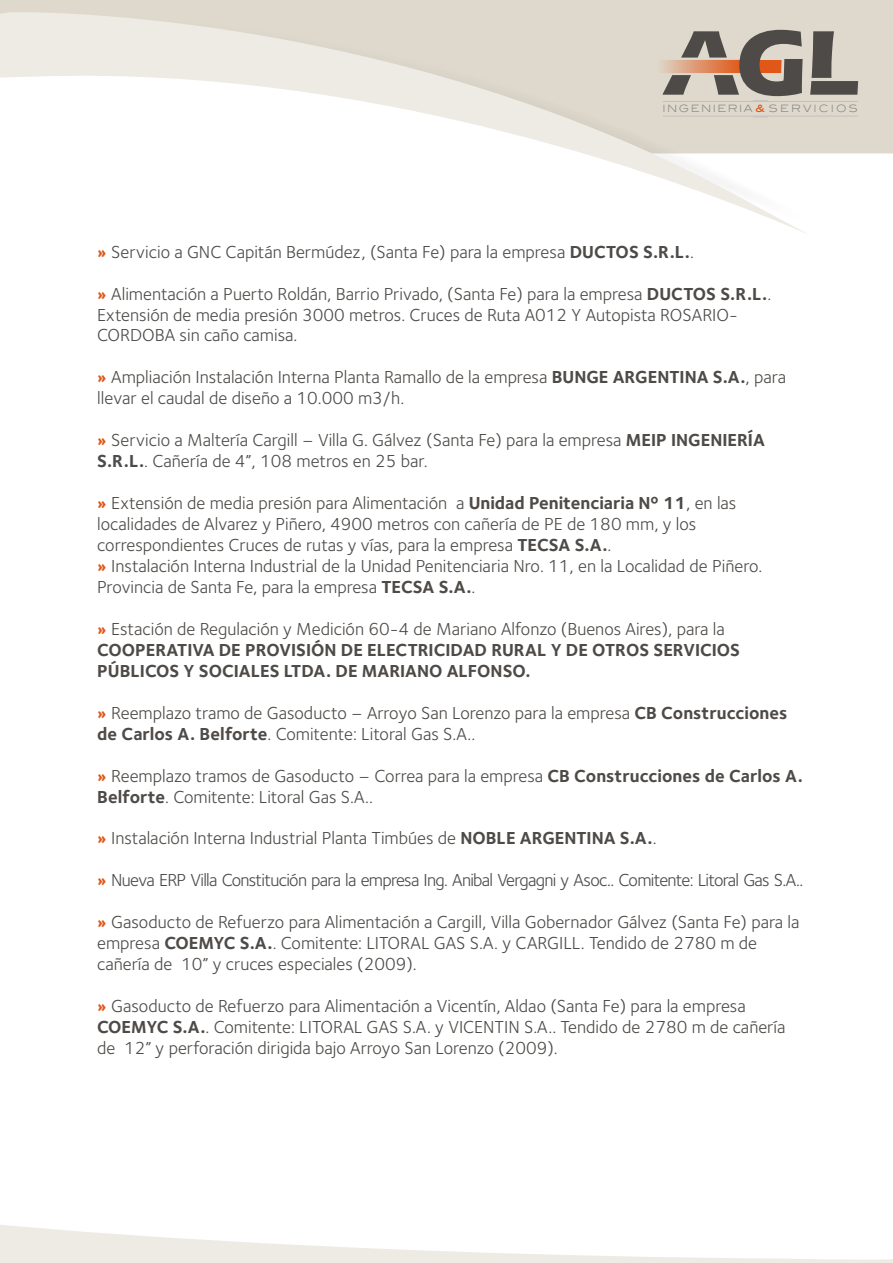
<style>
.page{position:relative;width:893px;height:1263px;background:#fff}
.page>*{position:absolute;margin:0;border:0;box-sizing:border-box;transform-origin:0 0}
.t1{font:18px/21px "Foundry Sterling";color:#4d4a47}
.t2{font:700 18px/21px "Foundry Sterling";color:#4d4a47}
.t3{font:18px "Foundry Sterling";letter-spacing:-.04em;color:#4d4a47}
.t4{font:300 10.05px "Blair ITC";letter-spacing:.145em;color:#828282}
.s1{font-weight:500;color:#e05717}
.s2{font-weight:700;color:#e05717}
.s3{font-weight:700}
</style>
<div class="page">
<div style="left:820px;top:0;width:73px;height:153px;background:#ded9cc"></div>
<svg style="left:0;top:4px;width:812px;height:231px"></svg>
<svg style="left:0;top:1225px;width:893px;height:38px"></svg>
<hr style="left:663px;top:101px;width:195px;height:1px;background:#c2c2c2">
<hr style="left:663px;top:116px;width:195px;height:1px;background:#c2c2c2">
<svg style="left:753px;top:117px;width:15px;height:1px"></svg>
<svg style="left:810px;top:31px;width:48px;height:64px;background:#949088"></svg>
<div style="left:638px;top:60px;width:144px;height:13px;background:#ded9cc"></div>
<svg style="left:662px;top:30px;width:141px;height:71px;background:#a19285"></svg>
<p class="t4" style="left:662px;top:105px;width:197px">INGENIERIA <span class="s1">&amp;</span> SERVICIOS</p>
<p class="t1" style="left:97px;top:243px;width:598px"><span class="s2">»</span> Servicio a GNC Capitán Bermúdez, (Santa Fe) para la empresa <span class="s3">DUCTOS S.R.L.</span>.</p>
<p class="t1" style="left:97px;top:285px;width:675px"><span class="s2">»</span> Alimentación a Puerto Roldán, Barrio Privado, (Santa Fe) para la empresa <span class="s3">DUCTOS S.R.L.</span>.</p>
<p class="t1" style="left:97px;top:306px;width:642px;line-height:20.5px">Extensión de media presión 3000 metros. Cruces de Ruta A012 Y Autopista ROSARIO-<br>CORDOBA sin caño camisa.</p>
<p class="t1" style="left:97px;top:368px;width:690px"><span class="s2">»</span> Ampliación Instalación Interna Planta Ramallo de la empresa <span class="s3">BUNGE ARGENTINA S.A.</span>, para</p>
<p class="t1" style="left:97px;top:389px;width:308px">llevar el caudal de diseño a 10.000 m3/h.</p>
<p class="t1" style="left:97px;top:431px;width:669px"><span class="s2">»</span> Servicio a Maltería Cargill – Villa G. Gálvez (Santa Fe) para la empresa <span class="s3">MEIP INGENIERÍA</span></p>
<p class="t1" style="left:97px;top:452px;width:332px"><span class="s3">S.R.L.</span>. Cañería de 4”, 108 metros en 25 bar.</p>
<p class="t1" style="left:97px;top:494px;width:641px"><span class="s2">»</span> Extensión de media presión para Alimentación a <span class="s3">Unidad Penitenciaria Nº 11</span>, en las</p>
<p class="t1" style="left:97px;top:515px;width:601px">localidades de Alvarez y Piñero, 4900 metros con cañería de PE de 180 mm, y los correspondientes Cruces de rutas y vías, para la empresa <span class="s3">TECSA S.A.</span>.</p>
<p class="t1" style="left:97px;top:578px;width:380px">Provincia de Santa Fe, para la empresa <span class="s3">TECSA S.A.</span>.</p>
<p class="t1" style="left:97px;top:557px;width:667px"><span class="s2">»</span> Instalación Interna Industrial de la Unidad Penitenciaria Nro. 11, en la Localidad de Piñero.</p>
<p class="t1" style="left:97px;top:620px;width:629px"><span class="s2">»</span> Estación de Regulación y Medición 60-4 de Mariano Alfonzo (Buenos Aires), para la</p>
<p class="t2" style="left:97px;top:641px;width:644px">COOPERATIVA DE PROVISIÓN DE ELECTRICIDAD RURAL Y DE OTROS SERVICIOS<br>PÚBLICOS Y SOCIALES LTDA. DE MARIANO ALFONSO.</p>
<p class="t1" style="left:97px;top:704px;width:692px"><span class="s2">»</span> Reemplazo tramo de Gasoducto – Arroyo San Lorenzo para la empresa <span class="s3">CB Construcciones</span></p>
<p class="t1" style="left:97px;top:725px;width:380px"><span class="s3">de Carlos A. Belforte</span>. Comitente: Litoral Gas S.A..</p>
<p class="t1" style="left:97px;top:767px;width:707px"><span class="s2">»</span> Reemplazo tramos de Gasoducto – Correa para la empresa <span class="s3">CB Construcciones de Carlos A.</span></p>
<p class="t1" style="left:97px;top:788px;width:277px"><span class="s3">Belforte</span>. Comitente: Litoral Gas S.A..</p>
<p class="t1" style="left:97px;top:829px;width:561px"><span class="s2">»</span> Instalación Interna Industrial Planta Timbúes de <span class="s3">NOBLE ARGENTINA S.A.</span>.</p>
<p class="t3" style="left:97px;top:873px;width:707px"><span class="s2">»</span> Nueva ERP Villa Constitución para la empresa Ing. Anibal Vergagni y Asoc.. Comitente: Litoral Gas S.A..</p>
<p class="t1" style="left:97px;top:913px;width:704px"><span class="s2">»</span> Gasoducto de Refuerzo para Alimentación a Cargill, Villa Gobernador Gálvez (Santa Fe) para la</p>
<p class="t1" style="left:97px;top:934px;width:661px">empresa <span class="s3">COEMYC S.A.</span>. Comitente: LITORAL GAS S.A. y CARGILL. Tendido de 2780 m de cañería de 10” y cruces especiales (2009).</p>
<p class="t1" style="left:97px;top:997px;width:650px"><span class="s2">»</span> Gasoducto de Refuerzo para Alimentación a Vicentín, Aldao (Santa Fe) para la empresa</p>
<p class="t1" style="left:97px;top:1018px;width:690px"><span class="s3">COEMYC S.A.</span>. Comitente: LITORAL GAS S.A. y VICENTIN S.A.. Tendido de 2780 m de cañería de 12” y perforación dirigida bajo Arroyo San Lorenzo (2009).</p>
</div>
